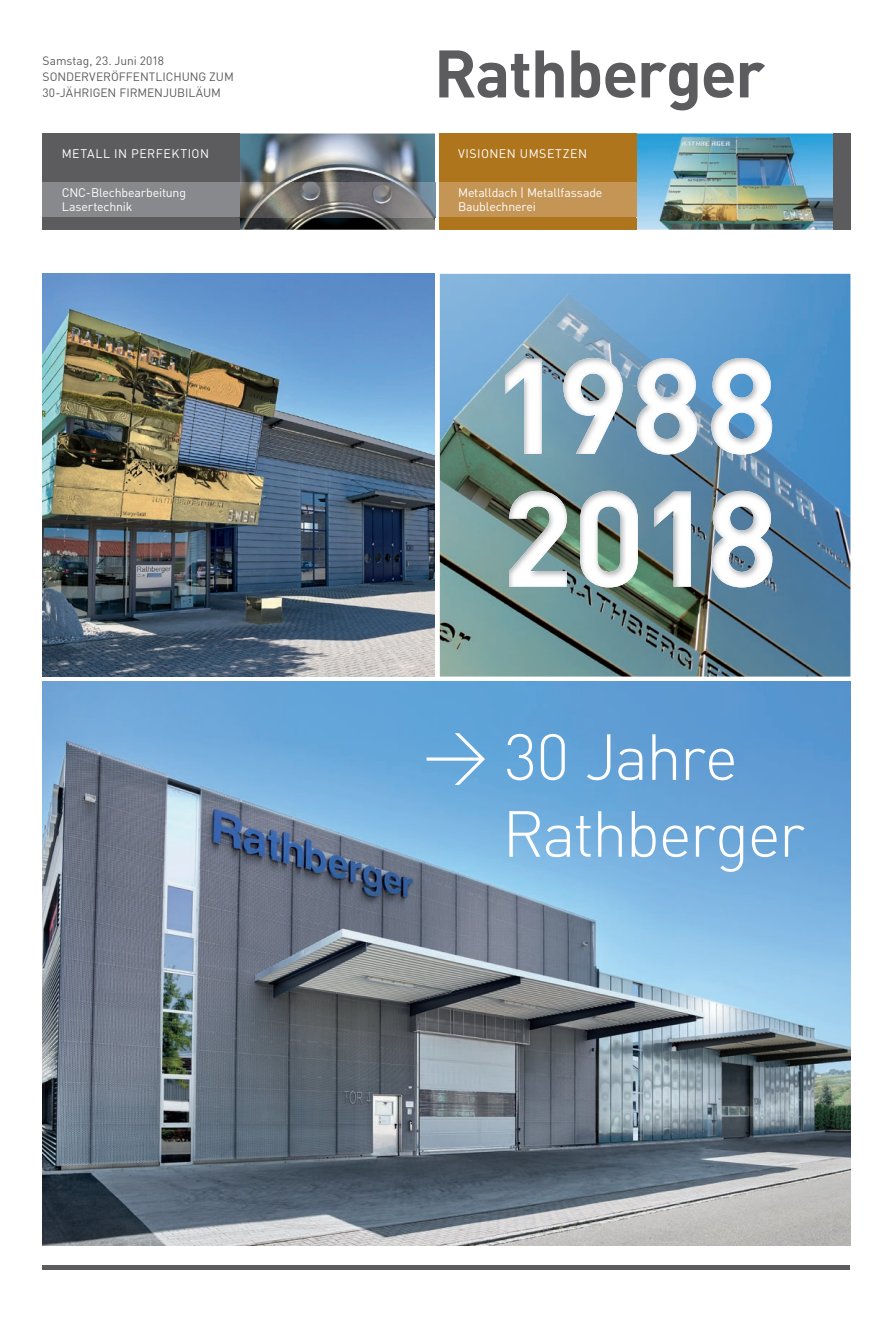
<style>
.page{position:relative;width:893px;height:1319px;background:#fff}
.page>*{position:absolute;margin:0;border:0;box-sizing:border-box;transform-origin:0 0}
.t1{font:700 66px "DIN";letter-spacing:-.025em;color:#5c5c5f}
.t2{font:300 64px/76.8px "DIN";letter-spacing:-.035em;color:#fff}
.t3{font:12.3px/13.9px "DIN";letter-spacing:-.01em;color:#fff}
.t4{font:12.3px "DIN";letter-spacing:.035em;color:#fff}
.t5{font:12px/16px "DIN";letter-spacing:-.005em;color:#5c5c5f}
</style>
<div class="page">
<img style="left:440px;top:274px;width:410px;height:402px">
<img style="left:711px;top:358px;width:61px;height:96px">
<img style="left:636px;top:358px;width:61px;height:96px">
<img style="left:505px;top:358px;width:118px;height:95px">
<img style="left:711px;top:490px;width:61px;height:97px">
<img style="left:509px;top:490px;width:182px;height:96px">
<img style="left:636px;top:133px;width:197px;height:97px">
<div style="left:833px;top:133px;width:17px;height:97px;background:#5c5c5f"></div>
<img style="left:240px;top:133px;width:195px;height:97px">
<div style="left:43px;top:133px;width:197px;height:97px;background:#5c5c5f"></div>
<div style="left:439px;top:133px;width:197px;height:97px;background:#ae751d"></div>
<svg style="left:435px;top:182px;width:1px;height:35px"></svg>
<img style="left:636px;top:182px;width:1px;height:35px">
<img style="left:240px;top:182px;width:195px;height:35px">
<div style="left:43px;top:182px;width:197px;height:35px;background:#87898c"></div>
<div style="left:439px;top:182px;width:197px;height:35px;background:#c59556"></div>
<img style="left:43px;top:274px;width:392px;height:402px">
<img style="left:43px;top:681px;width:807px;height:564px">
<div style="left:42px;top:1264px;width:808px;height:5px;background:#5c5c5f"></div>
<p class="t5" style="left:43px;top:52px;width:193px">Samstag, 23. Juni 2018<br>SONDERVERÖFFENTLICHUNG ZUM<br>30-JÄHRIGEN FIRMENJUBILÄUM</p>
<h1 class="t1" style="left:434px;top:30px;width:333px">Rathberger</h1>
<p class="t4" style="left:62px;top:146px;width:149px">METALL IN PERFEKTION</p>
<p class="t4" style="left:458px;top:146px;width:130px">VISIONEN UMSETZEN</p>
<p class="t3" style="left:62px;top:185px;width:126px">CNC-Blechbearbeitung<br>Lasertechnik</p>
<p class="t3" style="left:458px;top:185px;width:146px">Metalldach | Metallfassade<br>Baublechnerei</p>
<h2 class="t2" style="left:502px;top:717px;width:304px;text-indent:-79px">&gt; 30 Jahre<br>Rathberger</h2>
</div>
